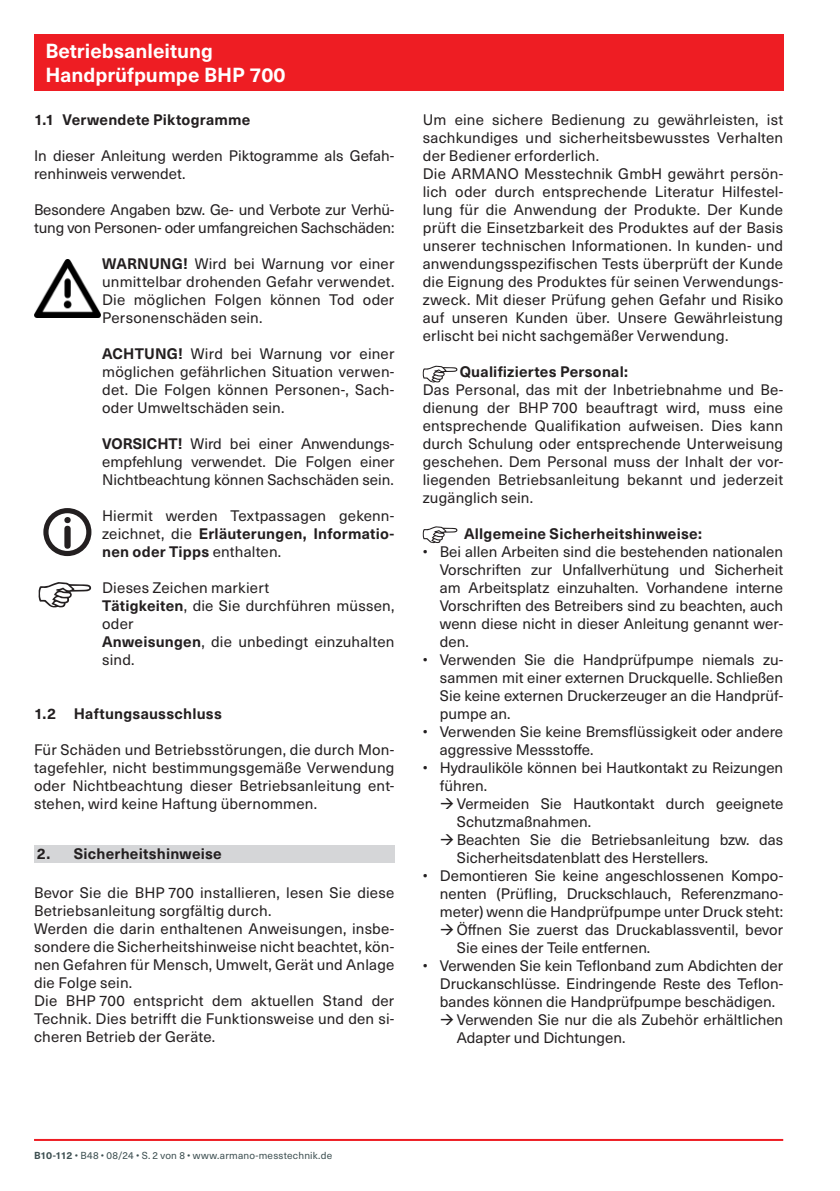
<style>
.page{position:relative;width:840px;height:1191px;background:#fff}
.page>*{position:absolute;margin:0;border:0;box-sizing:border-box;transform-origin:0 0}
.t1{font:700 20px/24px "Neue Haas Unica W1 G";color:#fff}
.t2{font:15px/18px "Neue Haas Unica W1 G";letter-spacing:.005em;color:#231f20}
.t3{font:700 15px "Neue Haas Unica W1 G";letter-spacing:.015em;color:#231f20}
.t4{font:10px "Neue Haas Unica W1 G";letter-spacing:.02em;color:#3d4f51}
.s1{font-weight:700}
</style>
<div class="page">
<hr style="left:34px;top:1139px;width:748px;height:2px;background:#ee1d23">
<div style="left:34px;top:34px;width:748px;height:57px;background:#ee1d23"></div>
<img style="left:34px;top:259px;width:66px;height:58px">
<div style="left:43px;top:508px;width:48px;height:48px;border:5px solid #231f20;border-radius:50%"></div>
<svg style="left:64px;top:517px;width:7px;height:32px"></svg>
<svg style="left:39px;top:582px;width:52px;height:25px"></svg>
<div style="left:34px;top:845px;width:360px;height:17px;background:#d5d6d8"></div>
<svg style="left:422px;top:366px;width:35px;height:16px"></svg>
<svg style="left:422px;top:526px;width:35px;height:17px"></svg>
<h1 class="t1" style="left:45px;top:38px;width:241px">Betriebsanleitung<br>Handprüfpumpe BHP 700</h1>
<p class="t3" style="left:34px;top:108px;width:218px">1.1 Verwendete Piktogramme</p>
<p class="t2" style="left:34px;top:146px;width:361px">In dieser Anleitung werden Piktogramme als Gefah&shy;renhinweis verwendet.</p>
<p class="t2" style="left:34px;top:200px;width:362px">Besondere Angaben bzw. Ge- und Verbote zur Verhü&shy;tung von Personen- oder umfangreichen Sachschäden:</p>
<p class="t2" style="left:102px;top:254px;width:293px;text-align:justify"><span class="s1">WARNUNG!</span> Wird bei Warnung vor einer unmittelbar drohenden Gefahr verwendet.<br>Die möglichen Folgen können Tod oder Personenschäden sein.</p>
<p class="t2" style="left:102px;top:344px;width:293px;text-align:justify"><span class="s1">ACHTUNG!</span> Wird bei Warnung vor einer möglichen gefährlichen Situation verwen&shy;det. Die Folgen können Personen-, Sach&shy;oder Umweltschäden sein.</p>
<p class="t2" style="left:102px;top:434px;width:293px;text-align:justify"><span class="s1">VORSICHT!</span> Wird bei einer Anwendungs&shy;empfehlung verwendet. Die Folgen einer Nichtbeachtung können Sachschäden sein.</p>
<p class="t2" style="left:102px;top:506px;width:293px;text-align:justify">Hiermit werden Textpassagen gekenn&shy;zeichnet, die <span class="s1">Erläuterungen, Informatio&shy;nen oder Tipps</span> enthalten.</p>
<p class="t2" style="left:102px;top:578px;width:293px">Dieses Zeichen markiert<br><span class="s1">Tätigkeiten</span>, die Sie durchführen müssen, oder<br><span class="s1">Anweisungen</span>, die unbedingt einzuhalten sind.</p>
<p class="t3" style="left:34px;top:702px;width:189px">1.2 Haftungsausschluss</p>
<p class="t2" style="left:34px;top:740px;width:362px;text-align:justify">Für Schäden und Betriebsstörungen, die durch Mon&shy;tagefehler, nicht bestimmungsgemäße Verwendung oder Nichtbeachtung dieser Betriebsanleitung ent&shy;stehen, wird keine Haftung übernommen.</p>
<p class="t3" style="left:37px;top:842px;width:186px">2. Sicherheitshinweise</p>
<p class="t2" style="left:34px;top:883px;width:362px">Bevor Sie die BHP 700 installieren, lesen Sie diese Betriebsanleitung sorgfältig durch.<br>Werden die darin enthaltenen Anweisungen, insbe&shy;sondere die Sicherheitshinweise nicht beachtet, kön&shy;nen Gefahren für Mensch, Umwelt, Gerät und Anlage die Folge sein.<br>Die BHP 700 entspricht dem aktuellen Stand der Technik. Dies betrifft die Funktionsweise und den si&shy;cheren Betrieb der Geräte.</p>
<p class="t2" style="left:422px;top:110px;width:362px">Um eine sichere Bedienung zu gewährleisten, ist sachkundiges und sicherheitsbewusstes Verhalten der Bediener erforderlich.<br>Die ARMANO Messtechnik GmbH gewährt persön&shy;lich oder durch entsprechende Literatur Hilfestel&shy;lung für die Anwendung der Produkte. Der Kunde prüft die Einsetzbarkeit des Produktes auf der Basis unserer technischen Informationen. In kunden- und anwendungsspezifischen Tests überprüft der Kunde die Eignung des Produktes für seinen Verwendungs&shy;zweck. Mit dieser Prüfung gehen Gefahr und Risiko auf unseren Kunden über. Unsere Gewährleistung erlischt bei nicht sachgemäßer Verwendung.</p>
<p class="t3" style="left:459px;top:360px;width:170px">Qualifiziertes Personal:</p>
<p class="t2" style="left:422px;top:380px;width:362px;text-align:justify">Das Personal, das mit der Inbetriebnahme und Be&shy;dienung der BHP 700 beauftragt wird, muss eine entsprechende Qualifikation aufweisen. Dies kann durch Schulung oder entsprechende Unterweisung geschehen. Dem Personal muss der Inhalt der vor&shy;liegenden Betriebsanleitung bekannt und jederzeit zugänglich sein.</p>
<p class="t3" style="left:464px;top:522px;width:239px">Allgemeine Sicherheitshinweise:</p>
<p class="t2" style="left:439px;top:542px;width:345px;text-align:justify;text-indent:-17px">• Bei allen Arbeiten sind die bestehenden nationalen Vorschriften zur Unfallverhütung und Sicherheit am Arbeitsplatz einzuhalten. Vorhandene interne Vorschriften des Betreibers sind zu beachten, auch wenn diese nicht in dieser Anleitung genannt wer&shy;den.</p>
<p class="t2" style="left:439px;top:650px;width:344px;text-align:justify;text-indent:-17px">• Verwenden Sie die Handprüfpumpe niemals zu&shy;sammen mit einer externen Druckquelle. Schließen Sie keine externen Druckerzeuger an die Handprüf&shy;pumpe an.</p>
<p class="t2" style="left:439px;top:722px;width:344px;text-indent:-17px">• Verwenden Sie keine Bremsflüssigkeit oder andere aggressive Messstoffe.</p>
<p class="t2" style="left:439px;top:758px;width:345px;text-indent:-17px">• Hydrauliköle können bei Hautkontakt zu Reizungen führen.</p>
<p class="t2" style="left:456px;top:794px;width:328px">Vermeiden Sie Hautkontakt durch geeignete Schutzmaßnahmen.<br>Beachten Sie die Betriebsanleitung bzw. das Sicherheitsdatenblatt des Herstellers.</p>
<p class="t2" style="left:422px;top:866px;width:361px">• Demontieren Sie keine angeschlossenen Kompo-</p>
<p class="t2" style="left:439px;top:884px;width:344px">nenten (Prüfling, Druckschlauch, Referenzmano-</p>
<p class="t2" style="left:439px;top:902px;width:344px">meter) wenn die Handprüfpumpe unter Druck steht:</p>
<p class="t2" style="left:456px;top:920px;width:327px">Öffnen Sie zuerst das Druckablassventil, bevor</p>
<p class="t2" style="left:456px;top:938px;width:195px">Sie eines der Teile entfernen.</p>
<p class="t2" style="left:422px;top:956px;width:362px">• Verwenden Sie kein Teflonband zum Abdichten der</p>
<p class="t2" style="left:439px;top:974px;width:344px">Druckanschlüsse. Eindringende Reste des Teflon-</p>
<p class="t2" style="left:439px;top:992px;width:337px">bandes können die Handprüfpumpe beschädigen.</p>
<p class="t2" style="left:456px;top:1010px;width:327px">Verwenden Sie nur die als Zubehör erhältlichen</p>
<p class="t2" style="left:456px;top:1028px;width:170px">Adapter und Dichtungen.</p>
<p class="t4" style="left:34px;top:1148px;width:299px"><span class="s1">B10-112</span> • B48 • 08/24 • S. 2 von 8 • www.armano-messtechnik.de</p>
</div>
